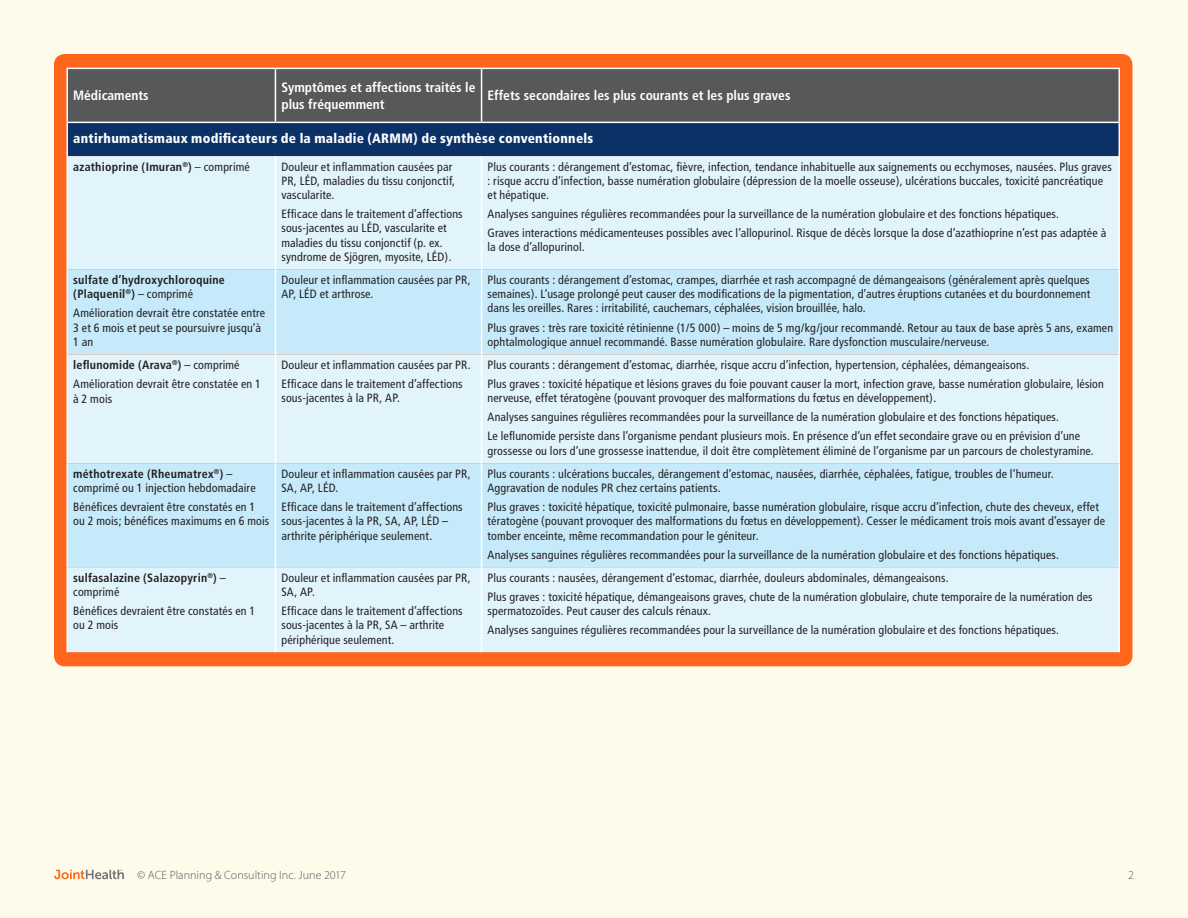
<style>
.page{position:relative;width:1188px;height:918px;background:#fefbeb}
.page>*{position:absolute;margin:0;border:0;box-sizing:border-box;transform-origin:0 0}
.t1{font:700 condensed 13.5px/16.2px "Frutiger";color:#fff}
.DrugName{font:900 condensed 13.5px "Frutiger";letter-spacing:.02em;color:#fff}
.cell_text{font:condensed 12px/14.2px "Frutiger";letter-spacing:.01em;color:#231f20}
.cell_text-2{font:700 condensed 12px/14.2px "Frutiger";letter-spacing:.015em;color:#231f20}
.text_1st{font:300 12px "Myriad Pro";color:#57585a}
.s1{font-weight:400}
.s2{font-weight:700}
</style>
<div class="page">
<div style="left:54px;top:54px;width:1078px;height:612px;background:#ff661c;border-radius:11px"></div>
<svg style="left:54px;top:870px;width:70px;height:9px"></svg>
<div style="left:68px;top:69px;width:1051px;height:53px;background:#57585a"></div>
<div style="left:67px;top:122px;width:1052px;height:34px;background:#0b3167"></div>
<div style="left:68px;top:156px;width:1051px;height:114px;background:#e1f4fc"></div>
<svg style="left:68px;top:270px;width:1051px;height:297px;background:#cfedfa"></svg>
<div style="left:68px;top:567px;width:1051px;height:85px;background:#e1f4fc"></div>
<hr style="left:275px;top:69px;width:1px;height:53px;background:#fff">
<hr style="left:481px;top:69px;width:1px;height:53px;background:#fff">
<hr style="left:1119px;top:69px;width:1px;height:53px;background:#fff">
<hr style="left:275px;top:156px;width:1px;height:114px;background:#fff">
<hr style="left:481px;top:156px;width:1px;height:114px;background:#fff">
<hr style="left:275px;top:270px;width:1px;height:84px;background:#fff">
<hr style="left:481px;top:270px;width:1px;height:84px;background:#fff">
<hr style="left:275px;top:354px;width:1px;height:109px;background:#fff">
<hr style="left:481px;top:354px;width:1px;height:109px;background:#fff">
<hr style="left:275px;top:463px;width:1px;height:104px;background:#fff">
<hr style="left:481px;top:463px;width:1px;height:104px;background:#fff">
<hr style="left:275px;top:567px;width:1px;height:85px;background:#fff">
<hr style="left:481px;top:567px;width:1px;height:85px;background:#fff">
<hr style="left:66px;top:68px;width:209px;height:1px;background:#fff">
<hr style="left:66px;top:69px;width:2px;height:53px;background:#fff">
<hr style="left:275px;top:68px;width:207px;height:1px;background:#fff">
<hr style="left:482px;top:68px;width:638px;height:1px;background:#fff">
<hr style="left:66px;top:123px;width:2px;height:33px;background:#fff">
<hr style="left:1119px;top:123px;width:1px;height:33px;background:#fff">
<hr style="left:66px;top:156px;width:2px;height:114px;background:#fff">
<hr style="left:1119px;top:156px;width:1px;height:114px;background:#fff">
<hr style="left:66px;top:270px;width:2px;height:84px;background:#fff">
<hr style="left:1119px;top:270px;width:1px;height:84px;background:#fff">
<hr style="left:66px;top:354px;width:2px;height:109px;background:#fff">
<hr style="left:1119px;top:354px;width:1px;height:109px;background:#fff">
<hr style="left:66px;top:463px;width:2px;height:104px;background:#fff">
<hr style="left:1119px;top:463px;width:1px;height:104px;background:#fff">
<hr style="left:66px;top:567px;width:2px;height:85px;background:#fff">
<hr style="left:1119px;top:567px;width:1px;height:85px;background:#fff">
<hr style="left:66px;top:122px;width:209px;height:1px;background:#fff">
<hr style="left:275px;top:122px;width:207px;height:1px;background:#fff">
<hr style="left:482px;top:122px;width:638px;height:1px;background:#fff">
<p class="t1" style="left:73px;top:88px;width:77px">Médicaments</p>
<p class="t1" style="left:281px;top:80px;width:196px">Symptômes et affections traités le plus fréquemment</p>
<p class="t1" style="left:488px;top:88px;width:304px">Effets secondaires les plus courants et les plus graves</p>
<p class="DrugName" style="left:73px;top:130px;width:522px">antirhumatismaux modificateurs de la maladie (ARMM) de synthèse conventionnels</p>
<p class="cell_text-2" style="left:73px;top:159px;width:178px">azathioprine (Imuran<sup>®</sup>) <span class="s1">– comprimé</span></p>
<p class="cell_text" style="left:281px;top:159px;width:175px">Douleur et inflammation causées par<br>PR, LÉD, maladies du tissu conjonctif, vascularite.</p>
<p class="cell_text" style="left:281px;top:207px;width:183px">Efficace dans le traitement d’affections sous-jacentes au LÉD, vascularite et maladies du tissu conjonctif (p. ex. syndrome de Sjögren, myosite, LÉD).</p>
<p class="cell_text" style="left:488px;top:159px;width:626px">Plus courants : dérangement d’estomac, fièvre, infection, tendance inhabituelle aux saignements ou ecchymoses, nausées. Plus graves : risque accru d’infection, basse numération globulaire (dépression de la moelle osseuse), ulcérations buccales, toxicité pancréatique et hépatique.</p>
<p class="cell_text" style="left:488px;top:207px;width:573px">Analyses sanguines régulières recommandées pour la surveillance de la numération globulaire et des fonctions hépatiques.</p>
<p class="cell_text" style="left:488px;top:226px;width:620px">Graves interactions médicamenteuses possibles avec l’allopurinol. Risque de décès lorsque la dose d’azathioprine n’est pas adaptée à la dose d’allopurinol.</p>
<p class="cell_text-2" style="left:73px;top:273px;width:153px">sulfate d’hydroxychloroquine (Plaquenil<sup>®</sup>) <span class="s1">– comprimé</span></p>
<p class="cell_text" style="left:73px;top:306px;width:194px">Amélioration devrait être constatée entre<br>3 et 6 mois et peut se poursuivre jusqu’à<br>1 an</p>
<p class="cell_text-2" style="left:73px;top:358px;width:168px">leflunomide (Arava<sup>®</sup>) <span class="s1">– comprimé</span></p>
<p class="cell_text" style="left:73px;top:377px;width:189px">Amélioration devrait être constatée en 1 à 2 mois</p>
<p class="cell_text" style="left:73px;top:466px;width:184px"><span class="s2">méthotrexate (Rheumatrex</span><sup>®</sup><span class="s2">)</span> – comprimé ou 1 injection hebdomadaire</p>
<p class="cell_text" style="left:73px;top:500px;width:198px">Bénéfices devraient être constatés en 1 ou 2 mois; bénéfices maximums en 6 mois</p>
<p class="cell_text-2" style="left:73px;top:570px;width:154px">sulfasalazine (Salazopyrin<sup>®</sup>) <span class="s1">– comprimé</span></p>
<p class="cell_text" style="left:73px;top:604px;width:184px">Bénéfices devraient être constatés en 1 ou 2 mois</p>
<p class="cell_text" style="left:281px;top:273px;width:191px">Douleur et inflammation causées par PR,<br>AP, LÉD et arthrose.</p>
<p class="cell_text" style="left:488px;top:273px;width:604px;text-align:justify">Plus courants : dérangement d’estomac, crampes, diarrhée et rash accompagné de démangeaisons (généralement après quelques semaines). L’usage prolongé peut causer des modifications de la pigmentation, d’autres éruptions cutanées et du bourdonnement dans les oreilles. Rares : irritabilité, cauchemars, céphalées, vision brouillée, halo.</p>
<p class="cell_text" style="left:488px;top:320px;width:627px">Plus graves : très rare toxicité rétinienne (1/5 000) – moins de 5 mg/kg/jour recommandé. Retour au taux de base après 5 ans, examen ophtalmologique annuel recommandé. Basse numération globulaire. Rare dysfonction musculaire/nerveuse.</p>
<p class="cell_text" style="left:281px;top:358px;width:191px">Douleur et inflammation causées par PR.</p>
<p class="cell_text" style="left:281px;top:377px;width:183px">Efficace dans le traitement d’affections sous-jacentes à la PR, AP.</p>
<p class="cell_text" style="left:281px;top:466px;width:191px">Douleur et inflammation causées par PR,<br>SA, AP, LÉD.</p>
<p class="cell_text" style="left:281px;top:500px;width:183px">Efficace dans le traitement d’affections sous-jacentes à la PR, SA, AP, LÉD – arthrite périphérique seulement.</p>
<p class="cell_text" style="left:281px;top:571px;width:191px">Douleur et inflammation causées par PR,<br>SA, AP.</p>
<p class="cell_text" style="left:281px;top:604px;width:183px">Efficace dans le traitement d’affections sous-jacentes à la PR, SA – arthrite périphérique seulement.</p>
<p class="cell_text" style="left:488px;top:358px;width:543px">Plus courants : dérangement d’estomac, diarrhée, risque accru d’infection, hypertension, céphalées, démangeaisons.</p>
<p class="cell_text" style="left:488px;top:377px;width:618px">Plus graves : toxicité hépatique et lésions graves du foie pouvant causer la mort, infection grave, basse numération globulaire, lésion nerveuse, effet tératogène (pouvant provoquer des malformations du fœtus en développement).</p>
<p class="cell_text" style="left:488px;top:410px;width:573px">Analyses sanguines régulières recommandées pour la surveillance de la numération globulaire et des fonctions hépatiques.</p>
<p class="cell_text" style="left:488px;top:429px;width:608px">Le leflunomide persiste dans l’organisme pendant plusieurs mois. En présence d’un effet secondaire grave ou en prévision d’une grossesse ou lors d’une grossesse inattendue, il doit être complètement éliminé de l’organisme par un parcours de cholestyramine.</p>
<p class="cell_text" style="left:488px;top:466px;width:568px">Plus courants : ulcérations buccales, dérangement d’estomac, nausées, diarrhée, céphalées, fatigue, troubles de l’humeur.<br>Aggravation de nodules PR chez certains patients.</p>
<p class="cell_text" style="left:488px;top:500px;width:619px">Plus graves : toxicité hépatique, toxicité pulmonaire, basse numération globulaire, risque accru d’infection, chute des cheveux, effet tératogène (pouvant provoquer des malformations du fœtus en développement). Cesser le médicament trois mois avant d’essayer de tomber enceinte, même recommandation pour le géniteur.</p>
<p class="cell_text" style="left:488px;top:547px;width:573px">Analyses sanguines régulières recommandées pour la surveillance de la numération globulaire et des fonctions hépatiques.</p>
<p class="cell_text" style="left:488px;top:571px;width:463px">Plus courants : nausées, dérangement d’estomac, diarrhée, douleurs abdominales, démangeaisons.</p>
<p class="cell_text" style="left:488px;top:590px;width:607px">Plus graves : toxicité hépatique, démangeaisons graves, chute de la numération globulaire, chute temporaire de la numération des spermatozoïdes. Peut causer des calculs rénaux.</p>
<p class="cell_text" style="left:488px;top:623px;width:573px">Analyses sanguines régulières recommandées pour la surveillance de la numération globulaire et des fonctions hépatiques.</p>
<p class="text_1st" style="left:137px;top:868px;width:210px">© ACE Planning &amp; Consulting Inc. June 2017</p>
<p class="text_1st" style="left:1128px;top:868px;width:7px">2</p>
</div>
